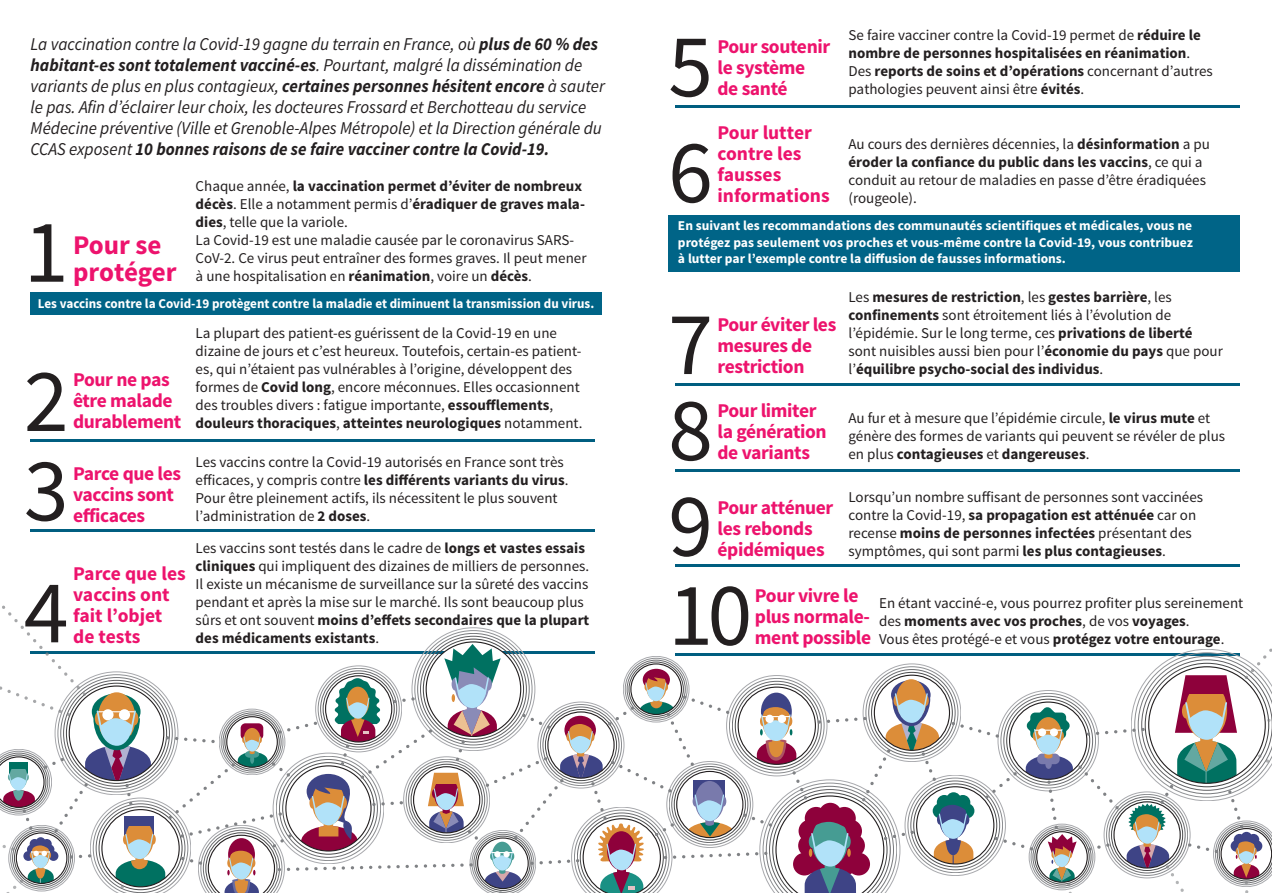
<style>
.page{position:relative;width:1276px;height:893px;background:#fff}
.page>*{position:absolute;margin:0;border:0;box-sizing:border-box;transform-origin:0 0}
.t1{font:90px "Source Sans Pro";color:#231f20}
.t2{font:700 27px "Source Sans Pro";color:#ed136d}
.t3{font:700 19.5px/21px "Source Sans Pro";letter-spacing:-.02em;color:#ed136d}
.t4{font:700 19.5px/21px "Source Sans Pro";color:#ed136d}
.t5{font:italic 18px/21px "Source Sans Pro";color:#231f20;scale:.95 1}
.t6{font:15px/18px "Source Sans Pro";color:#231f20}
.t7{font:700 15px/18px "Source Sans Pro";color:#231f20}
.t8{font:700 13.5px/16.5px "Source Sans Pro";color:#fff;text-align:justify}
.s1{font-weight:700}
.s2{font-weight:400}
</style>
<div class="page">
<div style="left:31px;top:292px;width:571px;height:23px;background:#006487"></div>
<div style="left:668px;top:215px;width:571px;height:56px;background:#006487"></div>
<hr style="left:31px;top:440px;width:564px;height:2px;background:#005e80">
<hr style="left:675px;top:105px;width:564px;height:3px;background:#005e80">
<hr style="left:675px;top:469px;width:564px;height:2px;background:#005e80">
<hr style="left:675px;top:564px;width:564px;height:3px;background:#005e80">
<hr style="left:675px;top:383px;width:564px;height:2px;background:#005e80">
<hr style="left:31px;top:529px;width:564px;height:3px;background:#005e80">
<svg style="left:0;top:605px;width:1271px;height:288px"></svg>
<p class="t5" style="left:31px;top:33px;width:606px">La vaccination contre la Covid-19 gagne du terrain en France, où <span class="s1">plus de 60 % des habitant-es sont totalement vacciné-es</span>. Pourtant, malgré la dissémination de variants de plus en plus contagieux, <span class="s1">certaines personnes hésitent encore</span> à sauter le pas. Afin d’éclairer leur choix, les docteures Frossard et Berchotteau du service Médecine préventive (Ville et Grenoble-Alpes Métropole) et la Direction générale du CCAS exposent <span class="s1">10 bonnes raisons de se faire vacciner contre la Covid-19.</span></p>
<p class="t7" style="left:196px;top:177px;width:391px"><span class="s2">Chaque année,</span> la vaccination permet d’éviter de nombreux décès<span class="s2">. Elle a notamment permis d’</span>éradiquer de graves mala&shy;dies<span class="s2">, telle que la variole.</span></p>
<p class="t6" style="left:196px;top:231px;width:392px">La Covid-19 est une maladie causée par le coronavirus SARS-<br>CoV-2. Ce virus peut entraîner des formes graves. Il peut mener à une hospitalisation en <span class="s1">réanimation</span>, voire un <span class="s1">décès</span>.</p>
<p class="t1" style="left:24px;top:196px;width:46px">1</p>
<p class="t2" style="left:73px;top:228px;width:90px">Pour se</p>
<p class="t2" style="left:73px;top:255px;width:105px">protéger</p>
<p class="t8" style="left:38px;top:295px;width:558px">Les vaccins contre la Covid-19 protègent contre la maladie et diminuent la transmission du virus.</p>
<p class="t1" style="left:24px;top:345px;width:46px">2</p>
<p class="t3" style="left:73px;top:369px;width:98px">Pour ne pas</p>
<p class="t3" style="left:73px;top:390px;width:101px">être malade</p>
<p class="t3" style="left:73px;top:411px;width:110px">durablement</p>
<p class="t1" style="left:24px;top:435px;width:46px">3</p>
<p class="t3" style="left:73px;top:464px;width:109px">Parce que les vaccins sont</p>
<p class="t3" style="left:73px;top:506px;width:74px">efficaces</p>
<p class="t4" style="left:73px;top:564px;width:114px">Parce que les vaccins ont fait l’objet</p>
<p class="t1" style="left:24px;top:557px;width:46px">4</p>
<p class="t3" style="left:73px;top:627px;width:69px">de tests</p>
<p class="t6" style="left:196px;top:324px;width:388px">La plupart des patient-es guérissent de la Covid-19 en une dizaine de jours et c’est heureux. Toutefois, certain-es patient&shy;es, qui n’étaient pas vulnérables à l’origine, développent des formes de <span class="s1">Covid long</span>, encore méconnues. Elles occasionnent des troubles divers : fatigue importante, <span class="s1">essoufflements</span>, <span class="s1">douleurs thoraciques</span>, <span class="s1">atteintes neurologiques</span> notamment.</p>
<p class="t6" style="left:196px;top:453px;width:374px">Les vaccins contre la Covid-19 autorisés en France sont très efficaces, y compris contre <span class="s1">les différents variants du virus</span>.<br>Pour être pleinement actifs, ils nécessitent le plus souvent l’administration de <span class="s1">2 doses</span>.</p>
<p class="t6" style="left:196px;top:539px;width:395px">Les vaccins sont testés dans le cadre de <span class="s1">longs et vastes essais cliniques</span> qui impliquent des dizaines de milliers de personnes.<br>Il existe un mécanisme de surveillance sur la sûreté des vaccins pendant et après la mise sur le marché. Ils sont beaucoup plus sûrs et ont souvent <span class="s1">moins d’effets secondaires que la plupart des médicaments existants</span>.</p>
<p class="t1" style="left:668px;top:11px;width:46px">5</p>
<p class="t3" style="left:717px;top:37px;width:114px">Pour soutenir</p>
<p class="t3" style="left:717px;top:58px;width:89px">le système</p>
<p class="t3" style="left:717px;top:79px;width:72px">de santé</p>
<p class="t1" style="left:668px;top:116px;width:46px">6</p>
<p class="t4" style="left:717px;top:123px;width:96px">Pour lutter contre les fausses</p>
<p class="t4" style="left:717px;top:186px;width:114px">informations</p>
<p class="t6" style="left:848px;top:26px;width:366px">Se faire vacciner contre la Covid-19 permet de <span class="s1">réduire le nombre de personnes hospitalisées en réanimation</span>.<br>Des <span class="s1">reports de soins et d’opérations</span> concernant d’autres pathologies peuvent ainsi être <span class="s1">évités</span>.</p>
<p class="t6" style="left:848px;top:135px;width:363px">Au cours des dernières décennies, la <span class="s1">désinformation</span> a pu <span class="s1">éroder la confiance du public dans les vaccins</span>, ce qui a conduit au retour de maladies en passe d’être éradiquées (rougeole).</p>
<p class="t8" style="left:678px;top:218px;width:516px">En suivant les recommandations des communautés scientifiques et médicales, vous ne protégez pas seulement vos proches et vous-même contre la Covid-19, vous contribuez à lutter par l’exemple contre la diffusion de fausses informations.</p>
<p class="t1" style="left:668px;top:288px;width:46px">7</p>
<p class="t3" style="left:717px;top:315px;width:120px">Pour éviter les mesures de</p>
<p class="t3" style="left:717px;top:357px;width:88px">restriction</p>
<p class="t7" style="left:848px;top:288px;width:376px"><span class="s2">Les</span> mesures de restriction<span class="s2">, les</span> gestes barrière<span class="s2">, les </span>confinements <span class="s2">sont étroitement liés à l’évolution de l’épidémie. Sur le long terme, ces</span> privations de liberté <span class="s2">sont nuisibles aussi bien pour l’</span>économie du pays <span class="s2">que pour l’</span>équilibre psycho-social des individus<span class="s2">.</span></p>
<p class="t1" style="left:668px;top:374px;width:46px">8</p>
<p class="t3" style="left:717px;top:401px;width:101px">Pour limiter</p>
<p class="t3" style="left:717px;top:422px;width:111px">la génération</p>
<p class="t6" style="left:848px;top:409px;width:378px">Au fur et à mesure que l’épidémie circule, <span class="s1">le virus mute</span> et génère des formes de variants qui peuvent se révéler de plus en plus <span class="s1">contagieuses</span> et <span class="s1">dangereuses</span>.</p>
<p class="t6" style="left:848px;top:488px;width:356px">Lorsqu’un nombre suffisant de personnes sont vaccinées contre la Covid-19, <span class="s1">sa propagation est atténuée</span> car on recense <span class="s1">moins de personnes infectées</span> présentant des symptômes, qui sont parmi <span class="s1">les plus contagieuses</span>.</p>
<p class="t6" style="left:879px;top:594px;width:366px">En étant vacciné-e, vous pourrez profiter plus sereinement des <span class="s1">moments avec vos proches</span>, de vos <span class="s1">voyages</span>.</p>
<p class="t6" style="left:879px;top:630px;width:347px">Vous êtes protégé-e et vous <span class="s1">protégez votre entourage</span>.</p>
<p class="t3" style="left:717px;top:443px;width:94px">de variants</p>
<p class="t1" style="left:668px;top:470px;width:46px">9</p>
<p class="t3" style="left:717px;top:497px;width:117px">Pour atténuer les rebonds</p>
<p class="t3" style="left:717px;top:539px;width:109px">épidémiques</p>
<p class="t3" style="left:755px;top:585px;width:116px">Pour vivre le plus normale-</p>
<p class="t1" style="left:668px;top:559px;width:86px">10</p>
<p class="t3" style="left:755px;top:627px;width:118px">ment possible</p>
</div>
